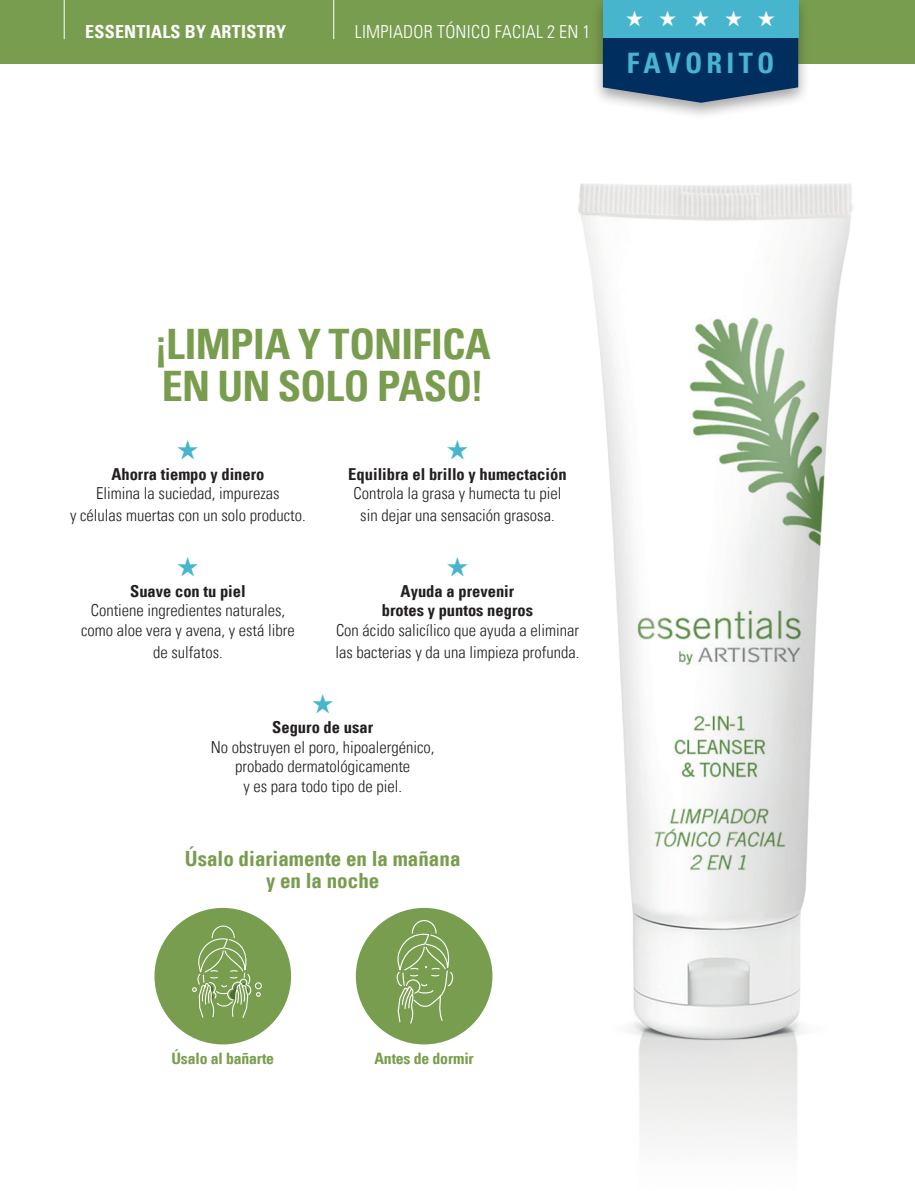
<style>
.page{position:relative;width:915px;height:1191px;background:#fff}
.page>*{position:absolute;margin:0;border:0;box-sizing:border-box;transform-origin:0 0}
._1__Título_Principal{font:700 condensed 42px "Univers";letter-spacing:-.015em;color:#799d4e}
._3_1_Texto_3_Breves{font:700 condensed 28.2px "Univers";letter-spacing:.15em;color:#46b5cd}
._3_1_Texto_3_Breves-2{font:21.75px "Zapf Dingbats ITC";color:#fff}
._3_1_Texto_3_Breves-3{font:700 condensed 21px/21.9px "Univers";color:#799d4e;text-align:center}
.t1{font:300 condensed 18px "Univers";letter-spacing:.015em;color:#fff}
.t2{font:700 condensed 18px "Univers";letter-spacing:.015em;color:#fff}
._3_1_Texto_3_Breves-4{font:300 condensed 16.5px/19.5px "Univers";color:#231f20;text-align:center}
._3_1_Texto_3_Breves-5{font:700 condensed 16.5px/19.5px "Univers";color:#231f20;text-align:center}
._2_1_Texto_2_Breves{font:700 condensed 15.75px "Univers";letter-spacing:-.01em;color:#799d4e}
</style>
<div class="page">
<img style="left:468px;top:183px;width:385px;height:954px">
<div style="left:0;top:0;width:914px;height:64px;background:#799d4e"></div>
<hr style="left:64px;top:0;width:1px;height:39px;background:#fff">
<hr style="left:333px;top:0;width:1px;height:39px;background:#fff">
<div style="left:591px;top:0;width:218px;height:120px;background:#231f20;opacity:.4"></div>
<svg style="left:602px;top:37px;width:195px;height:66px;background:#1b446d"></svg>
<div style="left:602px;top:0;width:195px;height:37px;background:#46b5cd"></div>
<div style="left:154px;top:908px;width:137px;height:136px;background:#799d4e;border-radius:50%"></div>
<svg style="left:192px;top:925px;width:70px;height:93px"></svg>
<div style="left:356px;top:908px;width:136px;height:136px;background:#799d4e;border-radius:50%"></div>
<svg style="left:396px;top:920px;width:58px;height:104px"></svg>
<p class="t2" style="left:85px;top:21px;width:202px">ESSENTIALS BY ARTISTRY</p>
<p class="t1" style="left:354px;top:21px;width:237px">LIMPIADOR TÓNICO FACIAL 2 EN 1</p>
<p class="_3_1_Texto_3_Breves-2" style="left:625px;top:8px;width:151px">★★★★★</p>
<p class="_3_1_Texto_3_Breves" style="left:626px;top:45px;width:149px">FAVORITO</p>
<p class="_1__Título_Principal" style="left:154px;top:318px;width:338px">¡LIMPIA Y TONIFICA</p>
<p class="_1__Título_Principal" style="left:162px;top:360px;width:323px">EN UN SOLO PASO!</p>
<p class="_3_1_Texto_3_Breves-5" style="left:111px;top:464px;width:155px">Ahorra tiempo y dinero</p>
<p class="_3_1_Texto_3_Breves-4" style="left:70px;top:482px;width:237px;line-height:21.9px">Elimina la suciedad, impurezas<br>y células muertas con un solo producto.</p>
<p class="_3_1_Texto_3_Breves-5" style="left:130px;top:581px;width:117px">Suave con tu piel</p>
<p class="_3_1_Texto_3_Breves-4" style="left:81px;top:601px;width:215px">Contiene ingredientes naturales, como aloe vera y avena, y está libre</p>
<p class="_3_1_Texto_3_Breves-4" style="left:153px;top:642px;width:71px">de sulfatos.</p>
<p class="_3_1_Texto_3_Breves-5" style="left:348px;top:464px;width:220px">Equilibra el brillo y humectación</p>
<p class="_3_1_Texto_3_Breves-4" style="left:353px;top:484px;width:209px">Controla la grasa y humecta tu piel</p>
<p class="_3_1_Texto_3_Breves-4" style="left:360px;top:505px;width:196px">sin dejar una sensación grasosa.</p>
<p class="_3_1_Texto_3_Breves-5" style="left:381px;top:581px;width:153px">Ayuda a prevenir brotes y puntos negros</p>
<p class="_3_1_Texto_3_Breves-4" style="left:335px;top:619px;width:245px;line-height:21.9px;text-align:left">Con ácido salicílico que ayuda a eliminar las bacterias y da una limpieza profunda.</p>
<p class="_3_1_Texto_3_Breves-5" style="left:272px;top:717px;width:102px">Seguro de usar</p>
<p class="_3_1_Texto_3_Breves-4" style="left:211px;top:737px;width:225px">No obstruyen el poro, hipoalergénico, probado dermatológicamente<br>y es para todo tipo de piel.</p>
<p class="_3_1_Texto_3_Breves-3" style="left:185px;top:848px;width:277px">Úsalo diariamente en la mañana y en la noche</p>
<p class="_2_1_Texto_2_Breves" style="left:171px;top:1048px;width:104px">Úsalo al bañarte</p>
<p class="_2_1_Texto_2_Breves" style="left:374px;top:1048px;width:101px">Antes de dormir</p>
</div>
